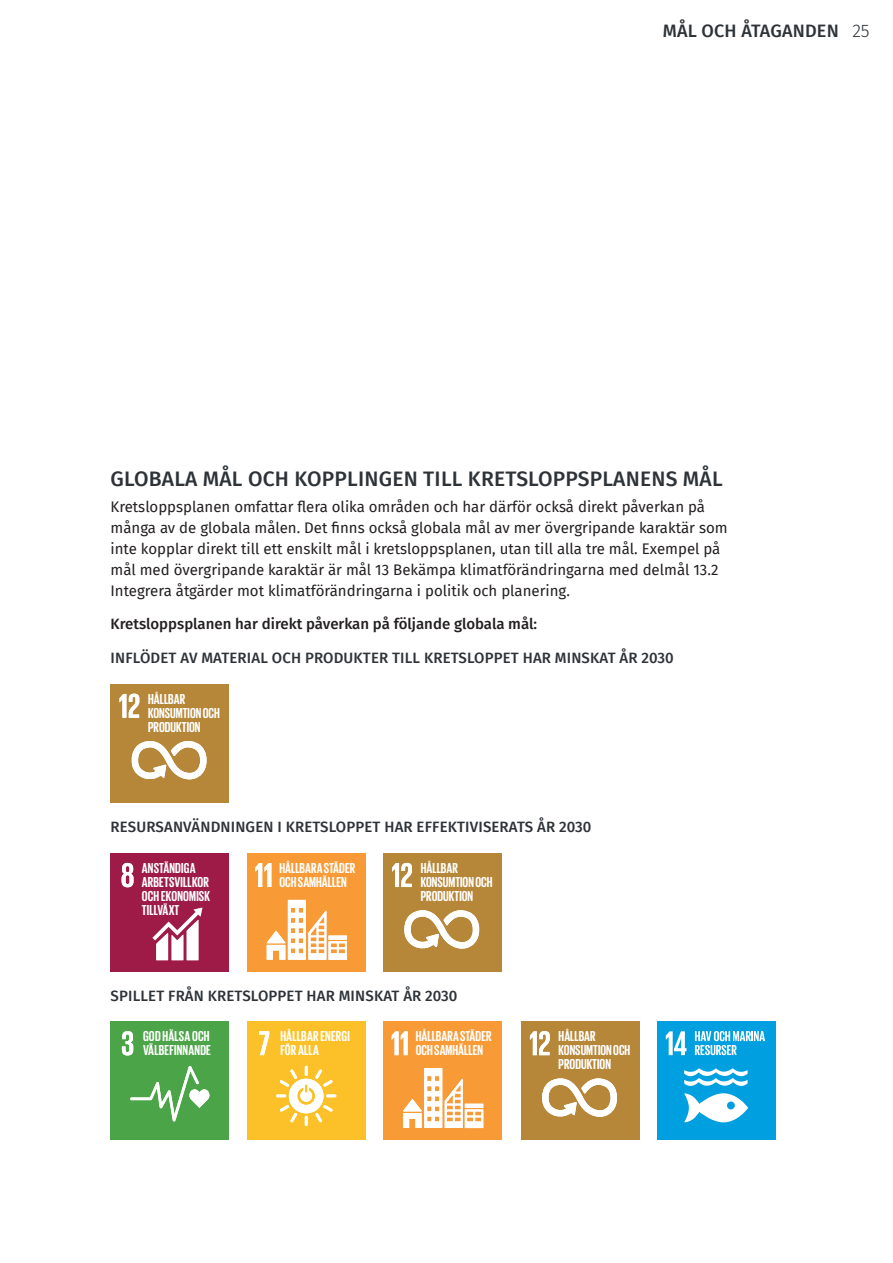
<style>
.page{position:relative;width:893px;height:1263px;background:#fff}
.page>*{position:absolute;margin:0;border:0;box-sizing:border-box;transform-origin:0 0}
.Mellanrubrik{font:500 21px "Fira Sans";letter-spacing:.01em;color:#2e3338}
.t1{font:500 18px "Fira Sans";letter-spacing:.01em;color:#2e3338}
.t2{font:300 18px "Fira Sans";color:#2e3338}
.Bröd{font:15px/21px "Fira Sans";color:#231f20}
.Bröd-2{font:500 15px "Fira Sans";letter-spacing:.01em;color:#2e3338}
.Bröd-3{font:500 15px "Fira Sans";color:#231f20}
.t3{font:700 14.7px/14px "Giorgio Sans";letter-spacing:.005em;color:#fff}
</style>
<div class="page">
<div style="left:111px;top:1021px;width:118px;height:119px;background:#4ba548"></div>
<svg style="left:122px;top:1031px;width:11px;height:24px"></svg>
<svg style="left:130px;top:1066px;width:79px;height:55px"></svg>
<div style="left:383px;top:1021px;width:118px;height:119px;background:#f89b37"></div>
<svg style="left:392px;top:1031px;width:16px;height:24px"></svg>
<svg style="left:403px;top:1068px;width:80px;height:60px"></svg>
<div style="left:247px;top:1021px;width:118px;height:119px;background:#fcc128"></div>
<svg style="left:259px;top:1031px;width:10px;height:24px"></svg>
<svg style="left:276px;top:1066px;width:60px;height:60px"></svg>
<div style="left:111px;top:853px;width:118px;height:118px;background:#9e1b48"></div>
<svg style="left:122px;top:863px;width:12px;height:24px"></svg>
<svg style="left:152px;top:907px;width:50px;height:53px"></svg>
<div style="left:247px;top:853px;width:118px;height:118px;background:#f89b37"></div>
<svg style="left:255px;top:863px;width:16px;height:24px"></svg>
<svg style="left:267px;top:900px;width:80px;height:60px"></svg>
<div style="left:111px;top:684px;width:118px;height:118px;background:#b78739"></div>
<svg style="left:120px;top:694px;width:19px;height:24px"></svg>
<svg style="left:132px;top:741px;width:75px;height:39px"></svg>
<div style="left:383px;top:853px;width:118px;height:118px;background:#b78739"></div>
<svg style="left:392px;top:863px;width:20px;height:24px"></svg>
<svg style="left:404px;top:910px;width:75px;height:39px"></svg>
<div style="left:521px;top:1021px;width:118px;height:119px;background:#b78739"></div>
<svg style="left:530px;top:1031px;width:20px;height:24px"></svg>
<svg style="left:542px;top:1078px;width:75px;height:39px"></svg>
<div style="left:657px;top:1021px;width:118px;height:118px;background:#00a0e0"></div>
<svg style="left:666px;top:1031px;width:20px;height:24px"></svg>
<svg style="left:684px;top:1068px;width:64px;height:54px"></svg>
<svg style="left:695px;top:1031px;width:70px;height:24px"></svg>
<p class="t1" style="left:663px;top:16px;width:177px">MÅL OCH ÅTAGANDEN</p>
<p class="t2" style="left:852px;top:18px;width:19px">25</p>
<p class="Mellanrubrik" style="left:111px;top:462px;width:613px">GLOBALA MÅL OCH KOPPLINGEN TILL KRETSLOPPSPLANENS MÅL</p>
<p class="Bröd" style="left:111px;top:495px;width:619px">Kretsloppsplanen omfattar flera olika områden och har därför också direkt påverkan på många av de globala målen. Det finns också globala mål av mer övergripande karaktär som inte kopplar direkt till ett enskilt mål i kretsloppsplanen, utan till alla tre mål. Exempel på mål med övergripande karaktär är mål 13 Bekämpa klimatförändringarna med delmål 13.2<br>Integrera åtgärder mot klimatförändringarna i politik och planering.</p>
<p class="Bröd-3" style="left:111px;top:612px;width:428px">Kretsloppsplanen har direkt påverkan på följande globala mål:</p>
<p class="Bröd-2" style="left:111px;top:646px;width:565px">INFLÖDET AV MATERIAL OCH PRODUKTER TILL KRETSLOPPET HAR MINSKAT ÅR 2030</p>
<p class="t3" style="left:148px;top:691px;width:73px">HÅLLBAR<br>KONSUMTION OCH<br>PRODUKTION</p>
<p class="Bröd-2" style="left:111px;top:814px;width:482px">RESURSANVÄNDNINGEN I KRETSLOPPET HAR EFFEKTIVISERATS ÅR 2030</p>
<p class="t3" style="left:142px;top:861px;width:70px">ANSTÄNDIGA<br>ARBETSVILLKOR<br>OCH EKONOMISK<br>TILLVÄXT</p>
<p class="t3" style="left:279px;top:861px;width:77px">HÅLLBARA STÄDER<br>OCH SAMHÄLLEN</p>
<p class="t3" style="left:421px;top:861px;width:73px">HÅLLBAR<br>KONSUMTION OCH<br>PRODUKTION</p>
<p class="Bröd-2" style="left:111px;top:983px;width:348px">SPILLET FRÅN KRETSLOPPET HAR MINSKAT ÅR 2030</p>
<p class="t3" style="left:143px;top:1029px;width:69px">GOD HÄLSA OCH<br>VÄLBEFINNANDE</p>
<p class="t3" style="left:416px;top:1029px;width:77px">HÅLLBARA STÄDER<br>OCH SAMHÄLLEN</p>
<p class="t3" style="left:280px;top:1029px;width:71px">HÅLLBAR ENERGI<br>FÖR ALLA</p>
<p class="t3" style="left:559px;top:1029px;width:73px">HÅLLBAR<br>KONSUMTION OCH<br>PRODUKTION</p>
</div>
